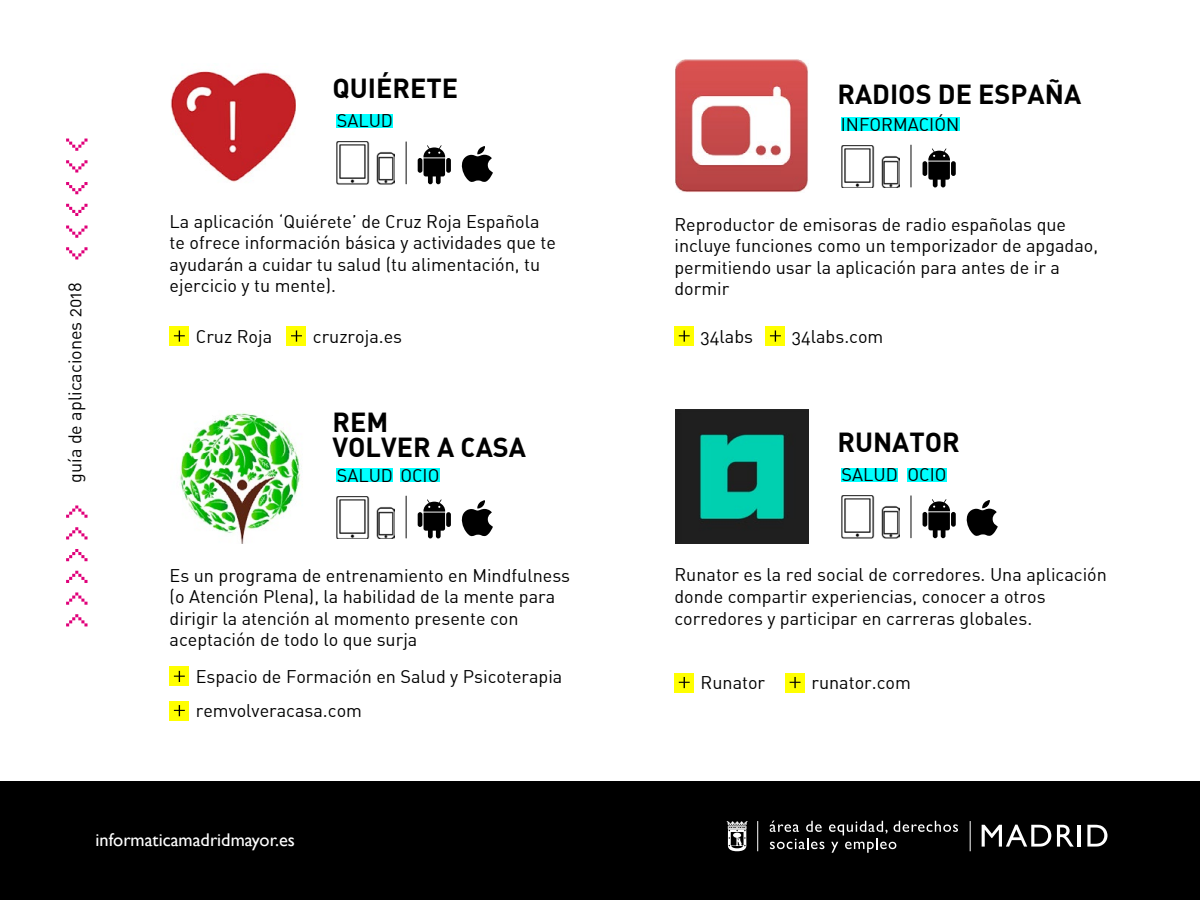
<style>
.page{position:relative;width:1200px;height:900px;background:#fff}
.page>*{position:absolute;margin:0;border:0;box-sizing:border-box;transform-origin:0 0}
.t1{font:700 27px/25.5px "DIN Alternate";color:#000}
.t2{font:18.3px "Gill Sans";color:#fff}
.t3{font:18px/21.6px "DIN Alternate";color:#000}
</style>
<div class="page">
<div style="left:0;top:782px;width:1200px;height:118px;background:#000"></div>
<svg style="left:726px;top:821px;width:22px;height:30px"></svg>
<hr style="left:970px;top:821px;width:1px;height:30px;background:#fff">
<hr style="left:757px;top:821px;width:1px;height:30px;background:#fff">
<svg style="left:982px;top:825px;width:69px;height:22px"></svg>
<svg style="left:1057px;top:825px;width:17px;height:22px"></svg>
<hr style="left:1078px;top:825px;width:3px;height:22px;background:#fff">
<svg style="left:1087px;top:825px;width:21px;height:22px"></svg>
<svg style="left:770px;top:821px;width:188px;height:32px"></svg>
<svg style="left:66px;top:549px;width:22px;height:12px"></svg>
<svg style="left:66px;top:527px;width:22px;height:12px"></svg>
<svg style="left:66px;top:506px;width:22px;height:12px"></svg>
<svg style="left:66px;top:614px;width:22px;height:12px"></svg>
<svg style="left:66px;top:592px;width:22px;height:13px"></svg>
<svg style="left:66px;top:571px;width:22px;height:12px"></svg>
<svg style="left:66px;top:204px;width:22px;height:12px"></svg>
<svg style="left:66px;top:226px;width:22px;height:12px"></svg>
<svg style="left:66px;top:247px;width:22px;height:13px"></svg>
<svg style="left:66px;top:139px;width:22px;height:12px"></svg>
<svg style="left:66px;top:160px;width:22px;height:13px"></svg>
<svg style="left:66px;top:182px;width:22px;height:12px"></svg>
<img style="left:675px;top:59px;width:133px;height:134px">
<img style="left:842px;top:145px;width:57px;height:42px">
<hr style="left:923px;top:161px;width:4px;height:15px;background:#000;border-radius:2px">
<svg style="left:928px;top:148px;width:22px;height:39px"></svg>
<div style="left:951px;top:161px;width:5px;height:15px;background:#000;border-radius:2px"></div>
<hr style="left:911px;top:145px;width:1px;height:42px;background:#000">
<div style="left:674px;top:326px;width:20px;height:20px;background:#ff0"></div>
<svg style="left:679px;top:330px;width:11px;height:12px"></svg>
<div style="left:766px;top:326px;width:19px;height:20px;background:#ff0"></div>
<svg style="left:770px;top:330px;width:11px;height:12px"></svg>
<div style="left:841px;top:117px;width:118px;height:14px;background:#0ff"></div>
<img style="left:180px;top:413px;width:121px;height:131px">
<div style="left:170px;top:667px;width:19px;height:19px;background:#ff0"></div>
<svg style="left:174px;top:671px;width:11px;height:11px"></svg>
<div style="left:170px;top:701px;width:19px;height:19px;background:#ff0"></div>
<svg style="left:174px;top:705px;width:11px;height:11px"></svg>
<img style="left:337px;top:496px;width:58px;height:42px">
<hr style="left:418px;top:512px;width:4px;height:15px;background:#000;border-radius:2px">
<svg style="left:423px;top:499px;width:22px;height:39px"></svg>
<div style="left:446px;top:512px;width:5px;height:15px;background:#000;border-radius:2px"></div>
<svg style="left:461px;top:500px;width:32px;height:36px"></svg>
<hr style="left:406px;top:496px;width:1px;height:42px;background:#000">
<div style="left:400px;top:468px;width:39px;height:14px;background:#0ff"></div>
<div style="left:337px;top:468px;width:56px;height:14px;background:#0ff"></div>
<img style="left:675px;top:410px;width:134px;height:133px">
<div style="left:842px;top:468px;width:56px;height:13px;background:#0ff"></div>
<img style="left:842px;top:496px;width:57px;height:42px">
<hr style="left:923px;top:512px;width:4px;height:15px;background:#000;border-radius:2px">
<svg style="left:928px;top:499px;width:22px;height:39px"></svg>
<div style="left:951px;top:512px;width:5px;height:15px;background:#000;border-radius:2px"></div>
<svg style="left:966px;top:500px;width:32px;height:36px"></svg>
<hr style="left:911px;top:495px;width:1px;height:43px;background:#000">
<div style="left:674px;top:673px;width:20px;height:19px;background:#ff0"></div>
<svg style="left:679px;top:677px;width:11px;height:11px"></svg>
<div style="left:785px;top:673px;width:20px;height:19px;background:#ff0"></div>
<svg style="left:790px;top:677px;width:11px;height:11px"></svg>
<div style="left:908px;top:468px;width:39px;height:13px;background:#0ff"></div>
<img style="left:170px;top:71px;width:126px;height:111px">
<div style="left:337px;top:114px;width:56px;height:13px;background:#0ff"></div>
<img style="left:337px;top:142px;width:58px;height:42px">
<hr style="left:418px;top:158px;width:4px;height:15px;background:#000;border-radius:2px">
<svg style="left:423px;top:145px;width:22px;height:39px"></svg>
<div style="left:446px;top:158px;width:5px;height:15px;background:#000;border-radius:2px"></div>
<svg style="left:461px;top:146px;width:32px;height:36px"></svg>
<hr style="left:406px;top:141px;width:1px;height:43px;background:#000">
<div style="left:170px;top:326px;width:19px;height:20px;background:#ff0"></div>
<svg style="left:174px;top:330px;width:11px;height:12px"></svg>
<div style="left:287px;top:326px;width:19px;height:20px;background:#ff0"></div>
<svg style="left:291px;top:330px;width:11px;height:12px"></svg>
<p class="t3" style="left:64px;top:483px;width:202px;rotate:-90deg">guía de aplicaciones 2018</p>
<h1 class="t1" style="left:333px;top:74px;width:127px">QUIÉRETE</h1>
<p class="t3" style="left:337px;top:110px;width:58px">SALUD</p>
<p class="t3" style="left:170px;top:210px;width:388px">La aplicación ‘Quiérete’ de Cruz Roja Española te ofrece información básica y actividades que te ayudarán a cuidar tu salud (tu alimentación, tu ejercicio y tu mente).</p>
<p class="t3" style="left:196px;top:325px;width:78px">Cruz Roja</p>
<p class="t3" style="left:313px;top:325px;width:91px">cruzroja.es</p>
<h1 class="t1" style="left:837px;top:80px;width:245px">RADIOS DE ESPAÑA</h1>
<p class="t3" style="left:841px;top:113px;width:120px">INFORMACIÓN</p>
<p class="t3" style="left:674px;top:213px;width:425px">Reproductor de emisoras de radio españolas que incluye funciones como un temporizador de apgadao, permitiendo usar la aplicación para antes de ir a dormir</p>
<p class="t3" style="left:701px;top:325px;width:54px">34labs</p>
<p class="t3" style="left:792px;top:325px;width:93px">34labs.com</p>
<h1 class="t1" style="left:333px;top:408px;width:195px">REM<br>VOLVER A CASA</h1>
<h1 class="t1" style="left:837px;top:428px;width:124px">RUNATOR</h1>
<p class="t3" style="left:908px;top:464px;width:41px">OCIO</p>
<p class="t3" style="left:337px;top:464px;width:104px">SALUD OCIO</p>
<p class="t3" style="left:842px;top:464px;width:58px">SALUD</p>
<p class="t3" style="left:170px;top:564px;width:402px">Es un programa de entrenamiento en Mindfulness (o Atención Plena), la habilidad de la mente para dirigir la atención al momento presente con aceptación de todo lo que surja</p>
<p class="t3" style="left:196px;top:659px;width:368px;line-height:34.2px">Espacio de Formación en Salud y Psicoterapia remvolveracasa.com</p>
<p class="t3" style="left:674px;top:564px;width:434px">Runator es la red social de corredores. Una aplicación donde compartir experiencias, conocer a otros corredores y participar en carreras globales.</p>
<p class="t3" style="left:701px;top:672px;width:66px">Runator</p>
<p class="t3" style="left:811px;top:672px;width:101px">runator.com</p>
<p class="t2" style="left:96px;top:829px;width:201px">informaticamadridmayor.es</p>
</div>
